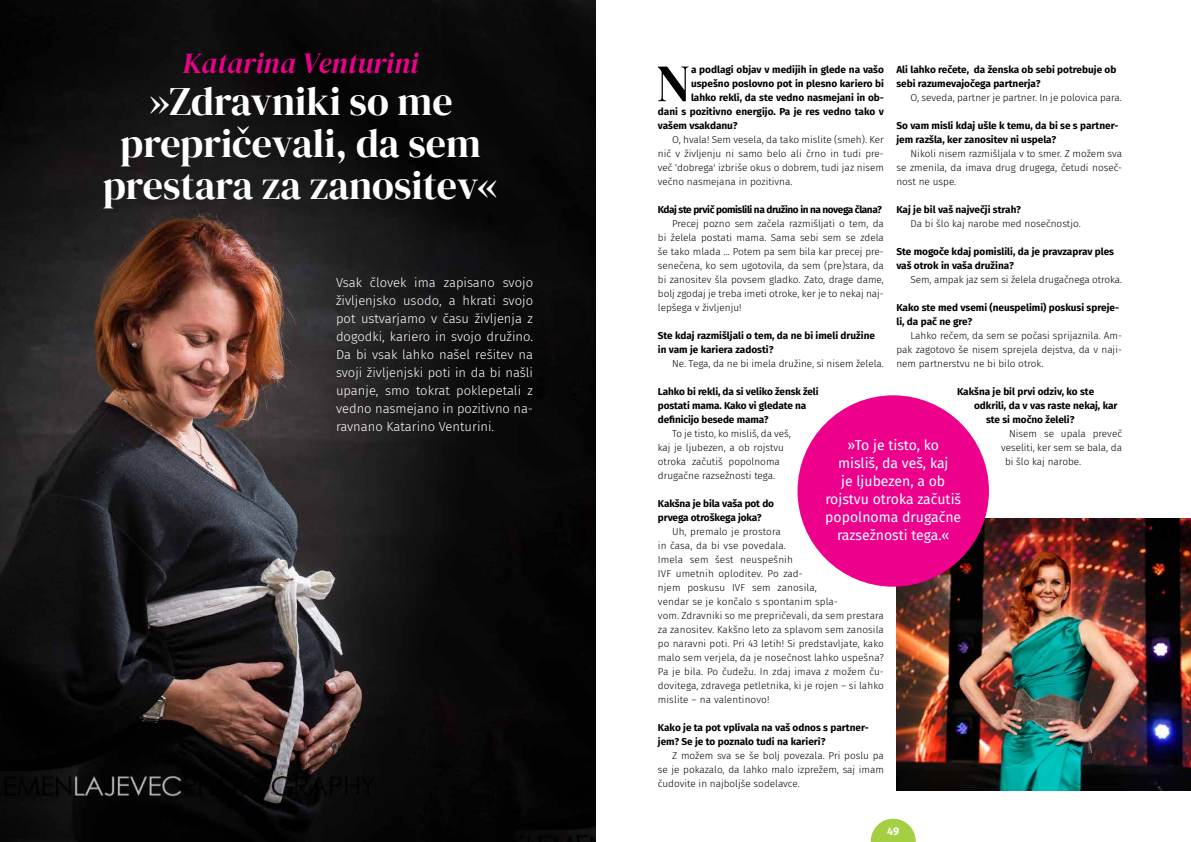
<style>
.page{position:relative;width:1191px;height:842px;background:#fff}
.page>*{position:absolute;margin:0;border:0;box-sizing:border-box;transform-origin:0 0}
.t1{font:52.4px "DM Serif Display";color:#000}
.t2{font:40px/42px "DM Serif Display";color:#fff;text-align:center}
.t3{font:italic 29px "DM Serif Display";color:#ec008c}
.t4{font:14px/18px "Fira Sans";color:#fff;text-align:center}
.t5{font:300 13px/18px "Fira Sans";color:#fff;text-align:justify}
.t6{font:700 11px "Fira Sans";color:#fff}
.t7{font:300 10px/14px "Fira Sans";color:#000;text-align:justify}
.t8{font:700 10px/14px "Fira Sans";color:#000}
.t9{font:700 10px "Fira Sans";letter-spacing:-.04em;color:#000}
</style>
<div class="page">
<svg style="left:870px;top:819px;width:45px;height:23px"></svg>
<img style="left:0;top:0;width:595px;height:842px">
<img style="left:896px;top:519px;width:295px;height:272px">
<div style="left:797px;top:395px;width:192px;height:192px;background:#ec008c;border-radius:50%"></div>
<h3 class="t3" style="left:183px;top:47px;width:237px">Katarina Venturini</h3>
<h2 class="t2" style="left:103px;top:81px;width:397px">»Zdravniki so me prepričevali, da sem prestara za zanositev«</h2>
<p class="t5" style="left:336px;top:274px;width:199px">Vsak človek ima zapisano svojo življenjsko usodo, a hkrati svojo pot ustvarjamo v času življenja z dogodki, kariero in svojo družino.<br>Da bi vsak lahko našel rešitev na svoji življenjski poti in da bi našli upanje, smo tokrat poklepetali z vedno nasmejano in pozitivno na&shy;ravnano Katarino Venturini.</p>
<h1 class="t1" style="left:656px;top:53px;width:36px">N</h1>
<p class="t8" style="left:691px;top:62px;width:194px">a podlagi objav v medijih in glede na vašo</p>
<p class="t8" style="left:896px;top:62px;width:221px">Ali lahko rečete, da ženska ob sebi potrebuje ob sebi razumevajočega partnerja?</p>
<p class="t7" style="left:910px;top:91px;width:213px">O, seveda, partner je partner. In je polovica para.</p>
<p class="t8" style="left:896px;top:118px;width:223px">So vam misli kdaj ušle k temu, da bi se s partner&shy;jem razšla, ker zanositev ni uspela?</p>
<p class="t7" style="left:896px;top:147px;width:227px;text-indent:14px">Nikoli nisem razmišljala v to smer. Z možem sva se zmenila, da imava drug drugega, četudi noseč&shy;nost ne uspe.</p>
<p class="t8" style="left:896px;top:202px;width:126px">Kaj je bil vaš največji strah?</p>
<p class="t7" style="left:910px;top:217px;width:172px">Da bi šlo kaj narobe med nosečnostjo.</p>
<p class="t8" style="left:896px;top:244px;width:219px">Ste mogoče kdaj pomislili, da je pravzaprav ples vaš otrok in vaša družina?</p>
<p class="t7" style="left:910px;top:273px;width:213px">Sem, ampak jaz sem si želela drugačnega otroka.</p>
<p class="t8" style="left:896px;top:300px;width:224px">Kako ste med vsemi (neuspelimi) poskusi spreje&shy;li, da pač ne gre?</p>
<p class="t7" style="left:896px;top:329px;width:227px;text-indent:14px">Lahko rečem, da sem se počasi sprijaznila. Am&shy;pak zagotovo še nisem sprejela dejstva, da v naji&shy;nem partnerstvu ne bi bilo otrok.</p>
<p class="t8" style="left:957px;top:384px;width:139px">Kakšna je bil prvi odziv, ko ste</p>
<p class="t8" style="left:974px;top:398px;width:145px">odkrili, da v vas raste nekaj, kar</p>
<p class="t8" style="left:986px;top:412px;width:90px">ste si močno želeli?</p>
<p class="t7" style="left:1009px;top:427px;width:114px">Nisem se upala preveč</p>
<p class="t7" style="left:1001px;top:441px;width:122px">veseliti, ker sem se bala, da</p>
<p class="t7" style="left:1005px;top:455px;width:78px">bi šlo kaj narobe.</p>
<p class="t8" style="left:691px;top:76px;width:194px">uspešno poslovno pot in plesno kariero bi</p>
<p class="t8" style="left:691px;top:90px;width:194px">lahko rekli, da ste vedno nasmejani in ob-</p>
<p class="t8" style="left:658px;top:104px;width:227px">dani s pozitivno energijo. Pa je res vedno tako v</p>
<p class="t8" style="left:658px;top:118px;width:81px">vašem vsakdanu?</p>
<p class="t7" style="left:658px;top:133px;width:227px;text-indent:14px">O, hvala! Sem vesela, da tako mislite (smeh). Ker nič v življenju ni samo belo ali črno in tudi pre&shy;več 'dobrega' izbriše okus o dobrem, tudi jaz nisem večno nasmejana in pozitivna.</p>
<p class="t9" style="left:658px;top:201px;width:225px">Kdaj ste prvič pomislili na družino in na novega člana?</p>
<p class="t7" style="left:658px;top:217px;width:227px;text-indent:14px">Precej pozno sem začela razmišljati o tem, da bi želela postati mama. Sama sebi sem se zdela še tako mlada … Potem pa sem bila kar precej pre&shy;senečena, ko sem ugotovila, da sem (pre)stara, da bi zanositev šla povsem gladko. Zato, drage dame, bolj zgodaj je treba imeti otroke, ker je to nekaj naj&shy;lepšega v življenju!</p>
<p class="t8" style="left:658px;top:328px;width:219px">Ste kdaj razmišljali o tem, da ne bi imeli družine in vam je kariera zadosti?</p>
<p class="t7" style="left:672px;top:357px;width:213px">Ne. Tega, da ne bi imela družine, si nisem želela.</p>
<p class="t8" style="left:658px;top:384px;width:162px">Lahko bi rekli, da si veliko žensk želi postati mama. Kako vi gledate na definicijo besede mama?</p>
<p class="t7" style="left:658px;top:427px;width:134px;text-align:left;text-indent:14px">To je tisto, ko misliš, da veš, kaj je ljubezen, a ob rojstvu otroka začutiš popolnoma drugačne razsežnosti tega.</p>
<p class="t8" style="left:658px;top:496px;width:118px">Kakšna je bila vaša pot do prvega otroškega joka?</p>
<p class="t7" style="left:658px;top:525px;width:228px;text-align:left;text-indent:14px">Uh, premalo je prostora<br>in časa, da bi vse povedala.<br>Imela sem šest neuspešnih<br>IVF umetnih oploditev. Po zad-<br>njem poskusu IVF sem zanosila,<br>vendar se je končalo s spontanim spla-<br>vom. Zdravniki so me prepričevali, da sem prestara za zanositev. Kakšno leto za splavom sem zanosila po naravni poti. Pri 43 letih! Si predstavljate, kako malo sem verjela, da je nosečnost lahko uspešna?<br>Pa je bila. Po čudežu. In zdaj imava z možem ču&shy;dovitega, zdravega petletnika, ki je rojen – si lahko mislite – na valentinovo!</p>
<p class="t8" style="left:658px;top:720px;width:212px">Kako je ta pot vplivala na vaš odnos s partner&shy;jem? Se je to poznalo tudi na karieri?</p>
<p class="t7" style="left:658px;top:749px;width:227px;text-indent:14px">Z možem sva se še bolj povezala. Pri poslu pa se je pokazalo, da lahko malo izprežem, saj imam čudovite in najboljše sodelavce.</p>
<h3 class="t4" style="left:825px;top:436px;width:137px">»To je tisto, ko<br>misliš, da veš, kaj<br>je ljubezen, a ob rojstvu otroka začutiš popolnoma drugačne razsežnosti tega.«</h3>
<p class="t6" style="left:887px;top:822px;width:14px">49</p>
</div>
